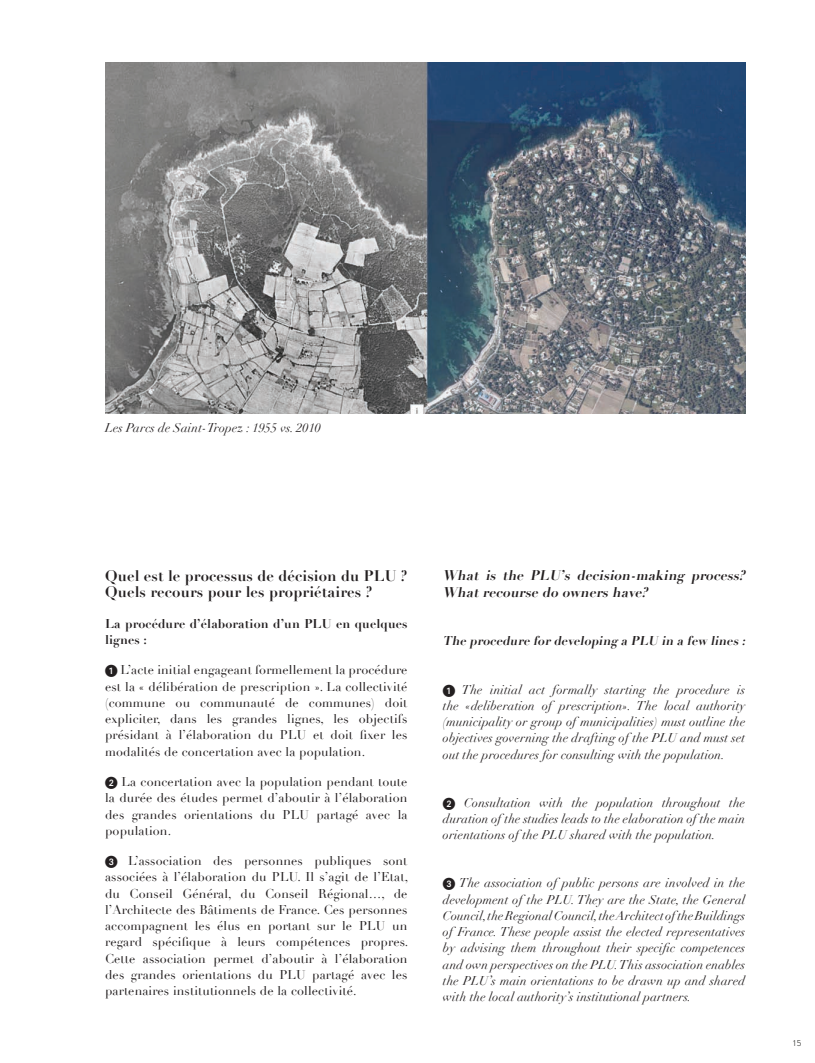
<style>
.page{position:relative;width:815px;height:1063px;background:#fff}
.page>*{position:absolute;margin:0;border:0;box-sizing:border-box;transform-origin:0 0}
.t1{font:700 15px/16.2px "Didot";letter-spacing:.01em;color:#231f20}
.t2{font:italic 700 13.75px/17.5px "Didot";letter-spacing:-.215em;color:#231f20}
.t3{font:italic 12.5px/16.2px "Didot";letter-spacing:.01em;color:#231f20;text-align:justify}
.t4{font:12.5px/16.2px "Didot";letter-spacing:.01em;color:#231f20;text-align:justify}
.t5{font:700 12.5px/16.2px "Didot";letter-spacing:.01em;color:#231f20}
.t6{font:italic 700 12.5px "Didot";letter-spacing:-.215em;color:#231f20}
.t7{font:8.75px "Brandon Grotesque";color:#4d4e4b}
.s1{font-family:"European Pi One"}
.s2{font-family:"European Pi One";font-style:normal}
</style>
<div class="page">
<img style="left:105px;top:63px;width:640px;height:351px">
<p class="t3" style="left:105px;top:420px;width:217px">Les Parcs de Saint-Tropez : 1955 vs. 2010</p>
<p class="t1" style="left:105px;top:568px;width:304px">Quel est le processus de décision du PLU ?<br>Quels recours pour les propriétaires ?</p>
<p class="t5" style="left:105px;top:615px;width:304px">La procédure d’élaboration d’un PLU en quelques lignes :</p>
<p class="t4" style="left:105px;top:662px;width:304px"><span class="s1">1</span> L’acte initial engageant formellement la procédure est la « délibération de prescription ». La collectivité (commune ou communauté de communes) doit expliciter, dans les grandes lignes, les objectifs présidant à l’élaboration du PLU et doit fixer les modalités de concertation avec la population.</p>
<p class="t4" style="left:105px;top:774px;width:304px"><span class="s1">2</span> La concertation avec la population pendant toute la durée des études permet d’aboutir à l’élaboration des grandes orientations du PLU partagé avec la population.</p>
<p class="t4" style="left:105px;top:853px;width:305px"><span class="s1">3</span> L’association des personnes publiques sont associées à l’élaboration du PLU. Il s’agit de l’Etat, du Conseil Général, du Conseil Régional…, de l’Architecte des Bâtiments de France. Ces personnes accompagnent les élus en portant sur le PLU un regard spécifique à leurs compétences propres.<br>Cette association permet d’aboutir à l’élaboration des grandes orientations du PLU partagé avec les partenaires institutionnels de la collectivité.</p>
<p class="t2" style="left:443px;top:566px;width:307px">What is the PLU’s decision-making process?<br>What recourse do owners have?</p>
<p class="t6" style="left:443px;top:633px;width:307px">The procedure for developing a PLU in a few lines :</p>
<p class="t3" style="left:443px;top:681px;width:304px"><span class="s2">1</span> The initial act formally starting the procedure is the «deliberation of prescription». The local authority (municipality or group of municipalities) must outline the objectives governing the drafting of the PLU and must set out the procedures for consulting with the population.</p>
<p class="t3" style="left:443px;top:794px;width:304px"><span class="s2">2</span> Consultation with the population throughout the duration of the studies leads to the elaboration of the main orientations of the PLU shared with the population.</p>
<p class="t3" style="left:443px;top:875px;width:304px"><span class="s2">3</span> The association of public persons are involved in the development of the PLU. They are the State, the General Council, the Regional Council, the Architect of the Buildings of France. These people assist the elected representatives by advising them throughout their specific competences and own perspectives on the PLU. This association enables the PLU’s main orientations to be drawn up and shared with the local authority’s institutional partners.</p>
<p class="t7" style="left:793px;top:1037px;width:10px">15</p>
</div>
